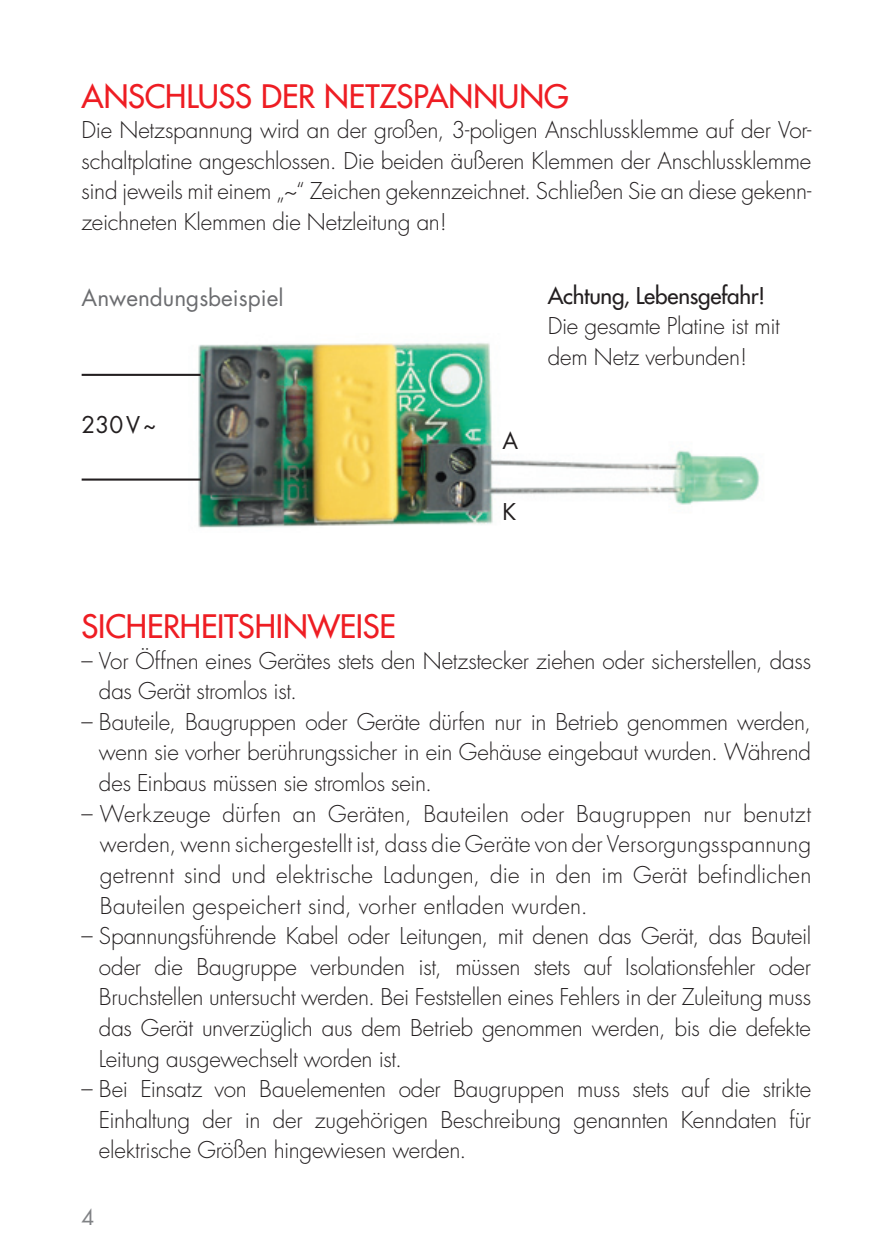
<style>
.page{position:relative;width:893px;height:1259px;background:#fff}
.page>*{position:absolute;margin:0;border:0;box-sizing:border-box;transform-origin:0 0}
.t1{font:500 31.5px "Futura Std";letter-spacing:-.01em;color:#ee1d23}
.t2{font:300 22.5px/30.6px "Futura Std";letter-spacing:-.01em;color:#231f20;text-align:justify}
.t3{font:500 22.5px "Futura Std";letter-spacing:-.01em;color:#231f20}
.t4{font:22.5px "Futura Std";color:#6c6d70}
.t5{font:22.5px "Futura Std";color:#231f20}
.t6{font:21px "Futura Std";color:#808285}
</style>
<div class="page">
<img style="left:189px;top:343px;width:571px;height:185px">
<hr style="left:82px;top:374px;width:119px;height:2px;background:#231f20">
<hr style="left:82px;top:478px;width:119px;height:2px;background:#231f20">
<h1 class="t1" style="left:82px;top:76px;width:489px">ANSCHLUSS DER NETZSPANNUNG</h1>
<p class="t2" style="left:82px;top:115px;width:731px">Die Netzspannung wird an der großen, 3-poligen Anschlussklemme auf der Vor&shy;schaltplatine angeschlossen. Die beiden äußeren Klemmen der Anschlussklemme sind jeweils mit einem „~“ Zeichen gekennzeichnet. Schließen Sie an diese gekenn&shy;zeichneten Klemmen die Netzleitung an!</p>
<p class="t4" style="left:82px;top:284px;width:203px">Anwendungsbeispiel</p>
<p class="t5" style="left:82px;top:410px;width:77px">230 V~</p>
<p class="t5" style="left:503px;top:426px;width:17px">A</p>
<p class="t5" style="left:503px;top:497px;width:15px">K</p>
<p class="t3" style="left:548px;top:281px;width:219px">Achtung, Lebensgefahr!</p>
<p class="t2" style="left:548px;top:311px;width:234px">Die gesamte Platine ist mit dem Netz verbunden!</p>
<h1 class="t1" style="left:82px;top:607px;width:316px">SICHERHEITSHINWEISE</h1>
<p class="t2" style="left:99px;top:646px;width:714px;text-indent:-17px">– Vor Öffnen eines Gerätes stets den Netzstecker ziehen oder sicherstellen, dass das Gerät stromlos ist.</p>
<p class="t2" style="left:99px;top:707px;width:714px;text-indent:-17px">– Bauteile, Baugruppen oder Geräte dürfen nur in Betrieb genommen werden, wenn sie vorher berührungssicher in ein Gehäuse eingebaut wurden. Während des Einbaus müssen sie stromlos sein.</p>
<p class="t2" style="left:100px;top:799px;width:713px;text-indent:-18px">– Werkzeuge dürfen an Geräten, Bauteilen oder Baugruppen nur benutzt werden, wenn sichergestellt ist, dass die Geräte von der Versorgungsspannung getrennt sind und elektrische Ladungen, die in den im Gerät befindlichen Bauteilen gespeichert sind, vorher entladen wurden.</p>
<p class="t2" style="left:99px;top:921px;width:714px;text-indent:-17px">– Spannungsführende Kabel oder Leitungen, mit denen das Gerät, das Bauteil oder die Baugruppe verbunden ist, müssen stets auf Isolationsfehler oder Bruchstellen untersucht werden. Bei Feststellen eines Fehlers in der Zuleitung muss das Gerät unverzüglich aus dem Betrieb genommen werden, bis die defekte Leitung ausgewechselt worden ist.</p>
<p class="t2" style="left:99px;top:1074px;width:714px;text-indent:-17px">– Bei Einsatz von Bauelementen oder Baugruppen muss stets auf die strikte Einhaltung der in der zugehörigen Beschreibung genannten Kenndaten für elektrische Größen hingewiesen werden.</p>
<p class="t6" style="left:82px;top:1204px;width:14px">4</p>
</div>
